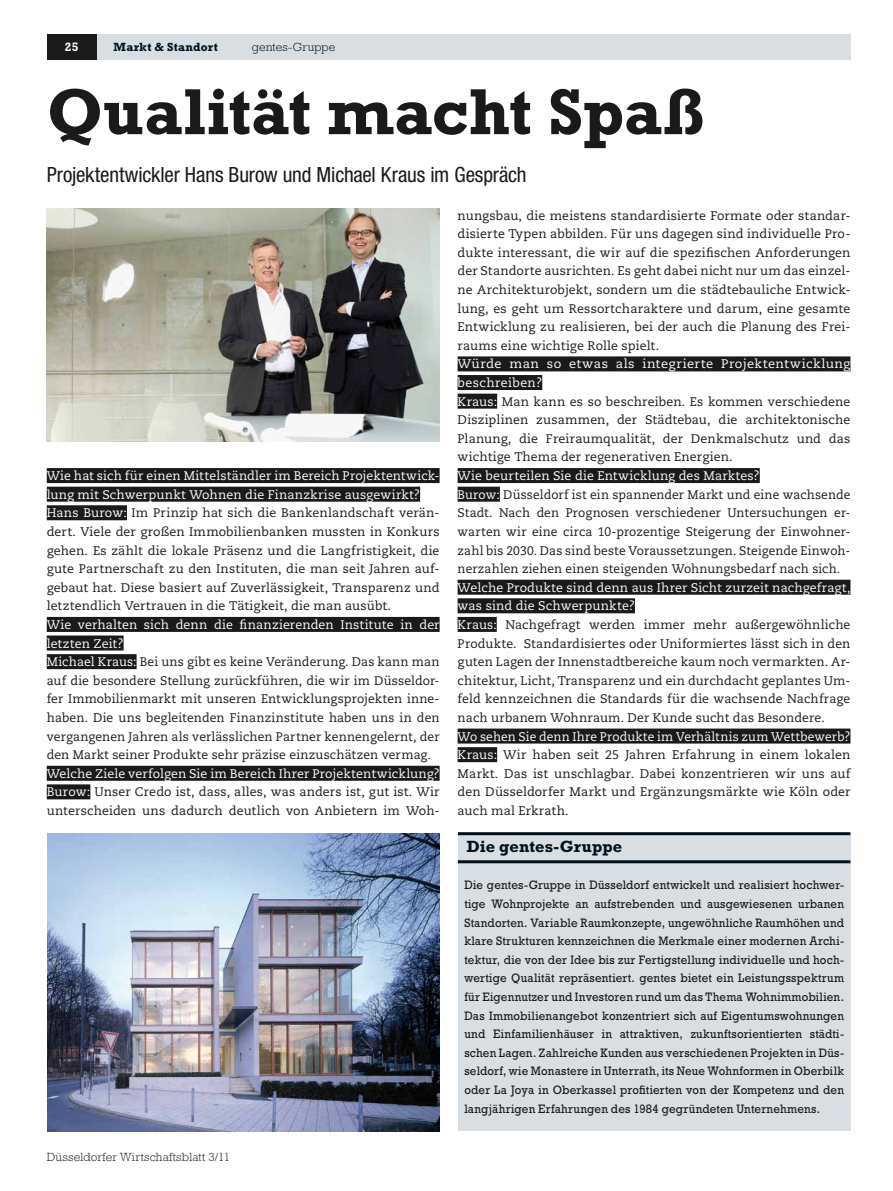
<style>
.page{position:relative;width:893px;height:1191px;background:#fff}
.page>*{position:absolute;margin:0;border:0;box-sizing:border-box;transform-origin:0 0}
.t1{font:700 66px "Rockwell Std";letter-spacing:-.005em;color:#1a1a18}
.t2{font:condensed 21px "Helvetica Neue LT Std";letter-spacing:-.01em;color:#1a1a18}
.t3{font:700 16.5px "Rockwell Std";letter-spacing:.005em;color:#00101a}
.t4{font:12.45px/18.6px "Caecilia LT Std";letter-spacing:.01em;color:#1a1a18}
.t5{font:12.45px/18.6px "Rockwell Std";letter-spacing:.02em;color:#1a1a18;text-align:justify;scale:.93 1}
.t6{font:700 12.3px "Rockwell Std";color:#fff}
.t7{font:300 12px "Rockwell Std";letter-spacing:.02em;color:#1a1a18}
.t8{font:700 12px "Rockwell Std";letter-spacing:.025em;color:#00101a}
.t9{font:300 12px "Rockwell Std";letter-spacing:.015em;color:#00101a}
.s1{color:#fff}
</style>
<div class="page">
<div style="left:47px;top:468px;width:393px;height:15px;background:#1a1a18"></div>
<div style="left:47px;top:486px;width:373px;height:15px;background:#1a1a18"></div>
<div style="left:47px;top:505px;width:80px;height:15px;background:#1a1a18"></div>
<div style="left:47px;top:617px;width:393px;height:15px;background:#1a1a18"></div>
<div style="left:47px;top:635px;width:77px;height:15px;background:#1a1a18"></div>
<div style="left:47px;top:654px;width:90px;height:15px;background:#1a1a18"></div>
<div style="left:47px;top:765px;width:393px;height:15px;background:#1a1a18"></div>
<div style="left:47px;top:784px;width:43px;height:15px;background:#1a1a18"></div>
<div style="left:458px;top:356px;width:392px;height:15px;background:#1a1a18"></div>
<div style="left:458px;top:375px;width:84px;height:15px;background:#1a1a18"></div>
<div style="left:458px;top:393px;width:39px;height:15px;background:#1a1a18"></div>
<div style="left:458px;top:468px;width:302px;height:15px;background:#1a1a18"></div>
<div style="left:458px;top:486px;width:42px;height:15px;background:#1a1a18"></div>
<div style="left:458px;top:579px;width:392px;height:15px;background:#1a1a18"></div>
<div style="left:458px;top:598px;width:177px;height:15px;background:#1a1a18"></div>
<div style="left:458px;top:617px;width:39px;height:15px;background:#1a1a18"></div>
<div style="left:458px;top:728px;width:392px;height:15px;background:#1a1a18"></div>
<div style="left:458px;top:747px;width:39px;height:15px;background:#1a1a18"></div>
<img style="left:47px;top:833px;width:393px;height:298px">
<div style="left:458px;top:833px;width:392px;height:298px;background:#d8dee1"></div>
<hr style="left:458px;top:832px;width:392px;height:3px;background:#00101a">
<hr style="left:458px;top:860px;width:392px;height:3px;background:#00101a">
<img style="left:47px;top:208px;width:392px;height:233px">
<div style="left:97px;top:34px;width:753px;height:26px;background:#d8dee1"></div>
<div style="left:47px;top:34px;width:50px;height:26px;background:#1a1a18"></div>
<p class="t6" style="left:65px;top:40px;width:15px">25</p>
<p class="t8" style="left:114px;top:40px;width:106px">Markt &amp; Standort</p>
<p class="t9" style="left:252px;top:40px;width:85px">gentes-Gruppe</p>
<h1 class="t1" style="left:47px;top:73px;width:660px">Qualität macht Spaß</h1>
<h2 class="t2" style="left:47px;top:163px;width:481px">Projektentwickler Hans Burow und Michael Kraus im Gespräch</h2>
<p class="t4" style="left:47px;top:467px;width:394px"><span class="s1">Wie hat sich für einen Mittelständler im Bereich Projektentwick&shy;lung mit Schwerpunkt Wohnen die Finanzkrise ausgewirkt?<br>Hans Burow:</span> Im Prinzip hat sich die Bankenlandschaft verän&shy;dert. Viele der großen Immobilienbanken mussten in Konkurs gehen. Es zählt die lokale Präsenz und die Langfristigkeit, die gute Partnerschaft zu den Instituten, die man seit Jahren auf&shy;gebaut hat. Diese basiert auf Zuverlässigkeit, Transparenz und letztendlich Vertrauen in die Tätigkeit, die man ausübt.</p>
<p class="t4" style="left:47px;top:615px;width:394px"><span class="s1">Wie verhalten sich denn die finanzierenden Institute in der letzten Zeit?<br>Michael Kraus:</span> Bei uns gibt es keine Veränderung. Das kann man auf die besondere Stellung zurückführen, die wir im Düsseldor&shy;fer Immobilienmarkt mit unseren Entwicklungsprojekten inne&shy;haben. Die uns begleitenden Finanzinstitute haben uns in den vergangenen Jahren als verlässlichen Partner kennengelernt, der den Markt seiner Produkte sehr präzise einzuschätzen vermag.</p>
<p class="t4" style="left:47px;top:764px;width:394px;text-align:justify"><span class="s1">Welche Ziele verfolgen Sie im Bereich Ihrer Projektentwicklung?<br>Burow:</span> Unser Credo ist, dass, alles, was anders ist, gut ist. Wir unterscheiden uns dadurch deutlich von Anbietern im Woh-</p>
<p class="t7" style="left:47px;top:1150px;width:185px">Düsseldorfer Wirtschaftsblatt 3/11</p>
<p class="t4" style="left:458px;top:206px;width:394px;text-align:justify">nungsbau, die meistens standardisierte Formate oder standar&shy;disierte Typen abbilden. Für uns dagegen sind individuelle Pro&shy;dukte interessant, die wir auf die spezifischen Anforderungen der Standorte ausrichten. Es geht dabei nicht nur um das einzel&shy;ne Architekturobjekt, sondern um die städtebauliche Entwick&shy;lung, es geht um Ressortcharaktere und darum, eine gesamte Entwicklung zu realisieren, bei der auch die Planung des Frei&shy;raums eine wichtige Rolle spielt.</p>
<p class="t4" style="left:458px;top:355px;width:394px"><span class="s1">Würde man so etwas als integrierte Projektentwicklung beschreiben?<br>Kraus:</span> Man kann es so beschreiben. Es kommen verschiedene Disziplinen zusammen, der Städtebau, die architektonische Planung, die Freiraumqualität, der Denkmalschutz und das wichtige Thema der regenerativen Energien.</p>
<p class="t4" style="left:458px;top:467px;width:394px"><span class="s1">Wie beurteilen Sie die Entwicklung des Marktes?<br>Burow:</span> Düsseldorf ist ein spannender Markt und eine wachsende Stadt. Nach den Prognosen verschiedener Untersuchungen er&shy;warten wir eine circa 10-prozentige Steigerung der Einwohner&shy;zahl bis 2030. Das sind beste Voraussetzungen. Steigende Einwoh&shy;nerzahlen ziehen einen steigenden Wohnungsbedarf nach sich.</p>
<p class="t4" style="left:458px;top:578px;width:394px"><span class="s1">Welche Produkte sind denn aus Ihrer Sicht zurzeit nachgefragt, was sind die Schwerpunkte?<br>Kraus:</span> Nachgefragt werden immer mehr außergewöhnliche Produkte. Standardisiertes oder Uniformiertes lässt sich in den guten Lagen der Innenstadtbereiche kaum noch vermarkten. Ar&shy;chitektur, Licht, Transparenz und ein durchdacht geplantes Um&shy;feld kennzeichnen die Standards für die wachsende Nachfrage nach urbanem Wohnraum. Der Kunde sucht das Besondere.</p>
<p class="t4" style="left:458px;top:727px;width:394px;text-align:justify"><span class="s1">Wo sehen Sie denn Ihre Produkte im Verhältnis zum Wettbewerb?<br>Kraus:</span> Wir haben seit 25 Jahren Erfahrung in einem lokalen Markt. Das ist unschlagbar. Dabei konzentrieren wir uns auf den Düsseldorfer Markt und Ergänzungsmärkte wie Köln oder auch mal Erkrath.</p>
<h3 class="t3" style="left:466px;top:837px;width:157px">Die gentes-Gruppe</h3>
<p class="t5" style="left:464px;top:875px;width:410px">Die gentes-Gruppe in Düsseldorf entwickelt und realisiert hochwer&shy;tige Wohnprojekte an aufstrebenden und ausgewiesenen urbanen Standorten. Variable Raumkonzepte, ungewöhnliche Raumhöhen und klare Strukturen kennzeichnen die Merkmale einer modernen Archi&shy;tektur, die von der Idee bis zur Fertigstellung individuelle und hoch&shy;wertige Qualität repräsentiert. gentes bietet ein Leistungsspektrum für Eigennutzer und Investoren rund um das Thema Wohnimmobilien.<br>Das Immobilienangebot konzentriert sich auf Eigentumswohnungen und Einfamilienhäuser in attraktiven, zukunftsorientierten städti&shy;schen Lagen. Zahlreiche Kunden aus verschiedenen Projekten in Düs&shy;seldorf, wie Monastere in Unterrath, its Neue Wohnformen in Oberbilk oder La Joya in Oberkassel profitierten von der Kompetenz und den langjährigen Erfahrungen des 1984 gegründeten Unternehmens.</p>
</div>
